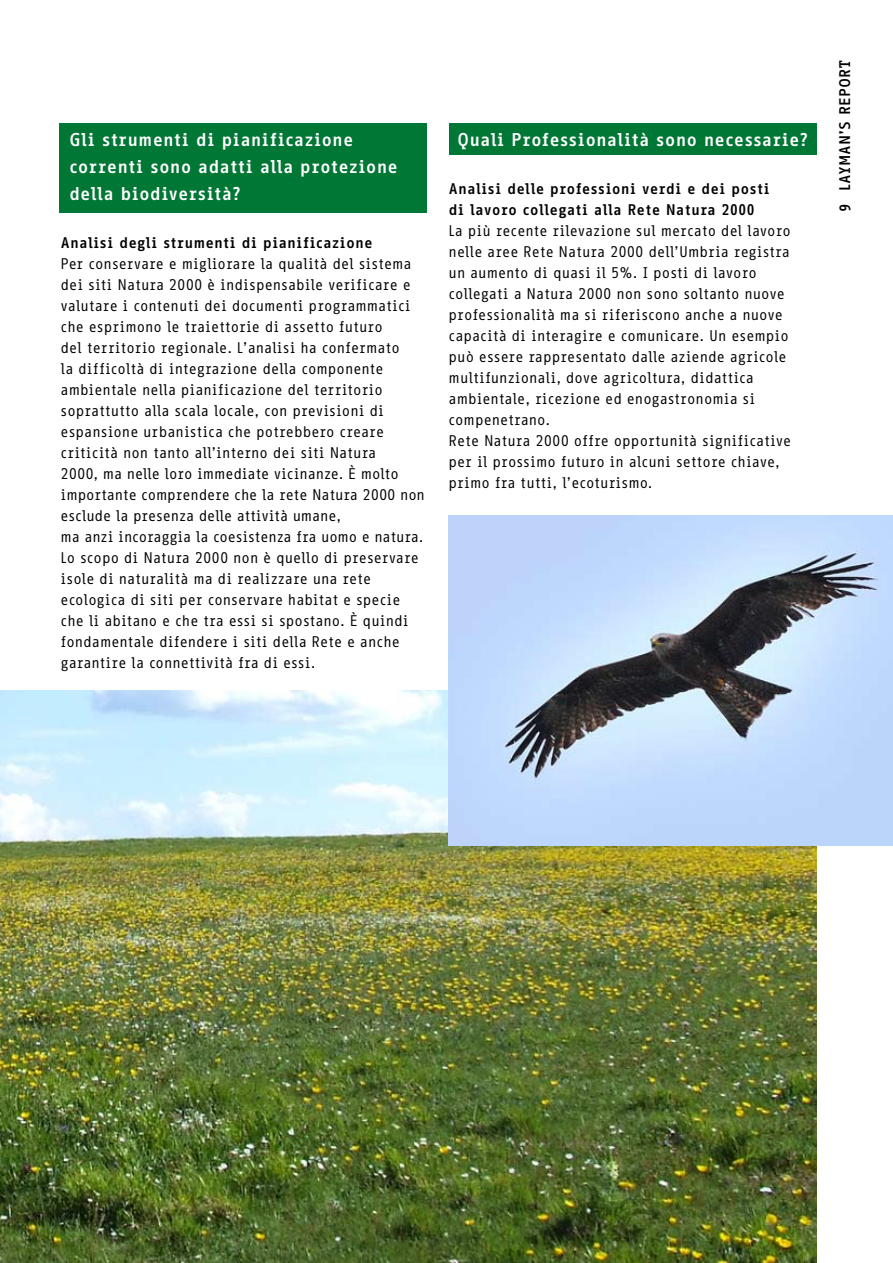
<style>
.page{position:relative;width:893px;height:1263px;background:#fff}
.page>*{position:absolute;margin:0;border:0;box-sizing:border-box;transform-origin:0 0}
.t1{font:700 18px/27px "Info Office";color:#fff}
.t2{font:15px/21px "Info Office";color:#000}
.t3{font:700 15px/21px "Info Office";color:#000}
</style>
<div class="page">
<div style="left:449px;top:123px;width:367px;height:32px;background:#007734"></div>
<div style="left:60px;top:123px;width:367px;height:90px;background:#007734"></div>
<img style="left:0;top:690px;width:816px;height:573px">
<img style="left:449px;top:516px;width:444px;height:329px">
<p class="t1" style="left:69px;top:126px;width:330px;text-indent:-8px">Gli strumenti di pianificazione correnti sono adatti alla protezione della biodiversità?</p>
<p class="t3" style="left:61px;top:232px;width:314px">Analisi degli strumenti di pianificazione</p>
<p class="t2" style="left:61px;top:253px;width:366px">Per conservare e migliorare la qualità del sistema dei siti Natura 2000 è indispensabile verificare e valutare i contenuti dei documenti programmatici che esprimono le traiettorie di assetto futuro<br>del territorio regionale. L’analisi ha confermato<br>la difficoltà di integrazione della componente ambientale nella pianificazione del territorio soprattutto alla scala locale, con previsioni di espansione urbanistica che potrebbero creare criticità non tanto all’interno dei siti Natura<br>2000, ma nelle loro immediate vicinanze. È molto importante comprendere che la rete Natura 2000 non esclude la presenza delle attività umane,<br>ma anzi incoraggia la coesistenza fra uomo e natura.<br>Lo scopo di Natura 2000 non è quello di preservare isole di naturalità ma di realizzare una rete ecologica di siti per conservare habitat e specie che li abitano e che tra essi si spostano. È quindi fondamentale difendere i siti della Rete e anche garantire la connettività fra di essi.</p>
<p class="t1" style="left:457px;top:126px;width:353px">Quali Professionalità sono necessarie?</p>
<p class="t3" style="left:449px;top:178px;width:323px">Analisi delle professioni verdi e dei posti di lavoro collegati alla Rete Natura 2000</p>
<p class="t2" style="left:449px;top:220px;width:344px">La più recente rilevazione sul mercato del lavoro nelle aree Rete Natura 2000 dell’Umbria registra un aumento di quasi il 5%. I posti di lavoro collegati a Natura 2000 non sono soltanto nuove professionalità ma si riferiscono anche a nuove capacità di interagire e comunicare. Un esempio può essere rappresentato dalle aziende agricole multifunzionali, dove agricoltura, didattica ambientale, ricezione ed enogastronomia si compenetrano.<br>Rete Natura 2000 offre opportunità significative per il prossimo futuro in alcuni settore chiave, primo fra tutti, l’ecoturismo.</p>
<p class="t3" style="left:834px;top:191px;width:130px;rotate:-90deg">Layman’s Report</p>
<p class="t3" style="left:834px;top:212px;width:10px;rotate:-90deg">9</p>
</div>
